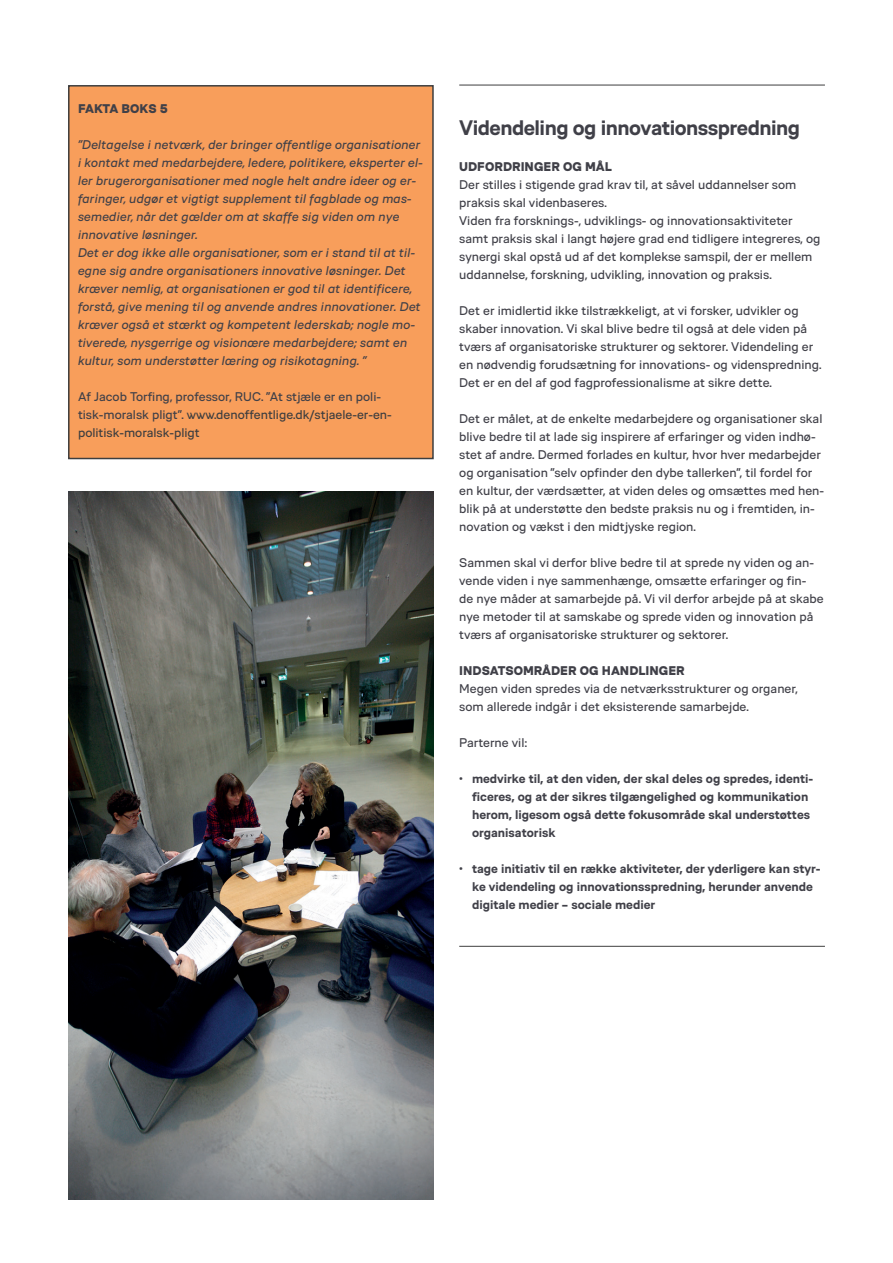
<style>
.page{position:relative;width:893px;height:1263px;background:#fff}
.page>*{position:absolute;margin:0;border:0;box-sizing:border-box;transform-origin:0 0}
.t1{font:700 21px "VIA Type";letter-spacing:-.025em;color:#404048}
.t2{font:12.6px/18px "VIA Type";color:#404048}
.t3{font:italic 12.6px/18px "VIA Type";color:#404048}
.t4{font:700 12.6px/18px "VIA Type";color:#404048}
.t5{font:900 12.6px "VIA Type";color:#404048}
.s1{color:#3e3e3f}
</style>
<div class="page">
<div style="left:69px;top:86px;width:364px;height:372px;background:#f89e5b"></div>
<div style="left:68px;top:85px;width:366px;height:374px;border:2px solid #3e3e3f"></div>
<img style="left:68px;top:491px;width:366px;height:708px">
<hr style="left:459px;top:85px;width:366px;height:1px;background:#3e3e3f">
<hr style="left:459px;top:946px;width:366px;height:1px;background:#3e3e3f">
<p class="t5" style="left:78px;top:100px;width:91px">FAKTA BOKS 5</p>
<p class="t3" style="left:78px;top:135px;width:346px">”Deltagelse i netværk, der bringer offentlige organisationer i kontakt med medarbejdere, ledere, politikere, eksperter el&shy;ler brugerorganisationer med nogle helt andre ideer og er&shy;faringer, udgør et vigtigt supplement til fagblade og mas&shy;semedier, når det gælder om at skaffe sig viden om nye innovative løsninger.<br>Det er dog ikke alle organisationer, som er i stand til at til&shy;egne sig andre organisationers innovative løsninger. Det kræver nemlig, at organisationen er god til at identificere, forstå, give mening til og anvende andres innovationer. Det kræver også et stærkt og kompetent lederskab; nogle mo&shy;tiverede, nysgerrige og visionære medarbejdere; samt en kultur, som understøtter læring og risikotagning. ”</p>
<p class="t2" style="left:78px;top:387px;width:315px">Af Jacob Torfing, professor, RUC. ”At stjæle er en poli&shy;tisk-moralsk pligt”. <span class="s1">www.denoffentlige.dk/stjaele-er-en&shy;politisk-moralsk-pligt</span></p>
<h1 class="t1" style="left:459px;top:115px;width:342px">Videndeling og innovationsspredning</h1>
<p class="t5" style="left:459px;top:159px;width:154px">UDFORDRINGER OG MÅL</p>
<p class="t2" style="left:459px;top:176px;width:363px">Der stilles i stigende grad krav til, at såvel uddannelser som praksis skal videnbaseres.<br>Viden fra forsknings-, udviklings- og innovationsaktiviteter samt praksis skal i langt højere grad end tidligere integreres, og synergi skal opstå ud af det komplekse samspil, der er mellem uddannelse, forskning, udvikling, innovation og praksis.</p>
<p class="t2" style="left:459px;top:302px;width:364px">Det er imidlertid ikke tilstrækkeligt, at vi forsker, udvikler og skaber innovation. Vi skal blive bedre til også at dele viden på tværs af organisatoriske strukturer og sektorer. Videndeling er en nødvendig forudsætning for innovations- og videnspredning.<br>Det er en del af god fagprofessionalisme at sikre dette.</p>
<p class="t2" style="left:459px;top:410px;width:366px">Det er målet, at de enkelte medarbejdere og organisationer skal blive bedre til at lade sig inspirere af erfaringer og viden indhø&shy;stet af andre. Dermed forlades en kultur, hvor hver medarbejder og organisation ”selv opfinder den dybe tallerken”, til fordel for en kultur, der værdsætter, at viden deles og omsættes med hen&shy;blik på at understøtte den bedste praksis nu og i fremtiden, in&shy;novation og vækst i den midtjyske region.</p>
<p class="t2" style="left:459px;top:554px;width:366px">Sammen skal vi derfor blive bedre til at sprede ny viden og an&shy;vende viden i nye sammenhænge, omsætte erfaringer og fin&shy;de nye måder at samarbejde på. Vi vil derfor arbejde på at skabe nye metoder til at samskabe og sprede viden og innovation på tværs af organisatoriske strukturer og sektorer.</p>
<p class="t5" style="left:459px;top:663px;width:227px">INDSATSOMRÅDER OG HANDLINGER</p>
<p class="t2" style="left:459px;top:680px;width:340px">Megen viden spredes via de netværksstrukturer og organer, som allerede indgår i det eksisterende samarbejde.</p>
<p class="t2" style="left:459px;top:734px;width:70px">Parterne vil:</p>
<p class="t4" style="left:472px;top:769px;width:343px;text-indent:-13px">• medvirke til, at den viden, der skal deles og spredes, identi&shy;ficeres, og at der sikres tilgængelighed og kommunikation herom, ligesom også dette fokusområde skal understøttes organisatorisk</p>
<p class="t4" style="left:472px;top:859px;width:350px;text-indent:-13px">• tage initiativ til en række aktiviteter, der yderligere kan styr&shy;ke videndeling og innovationsspredning, herunder anvende digitale medier – sociale medier</p>
</div>
